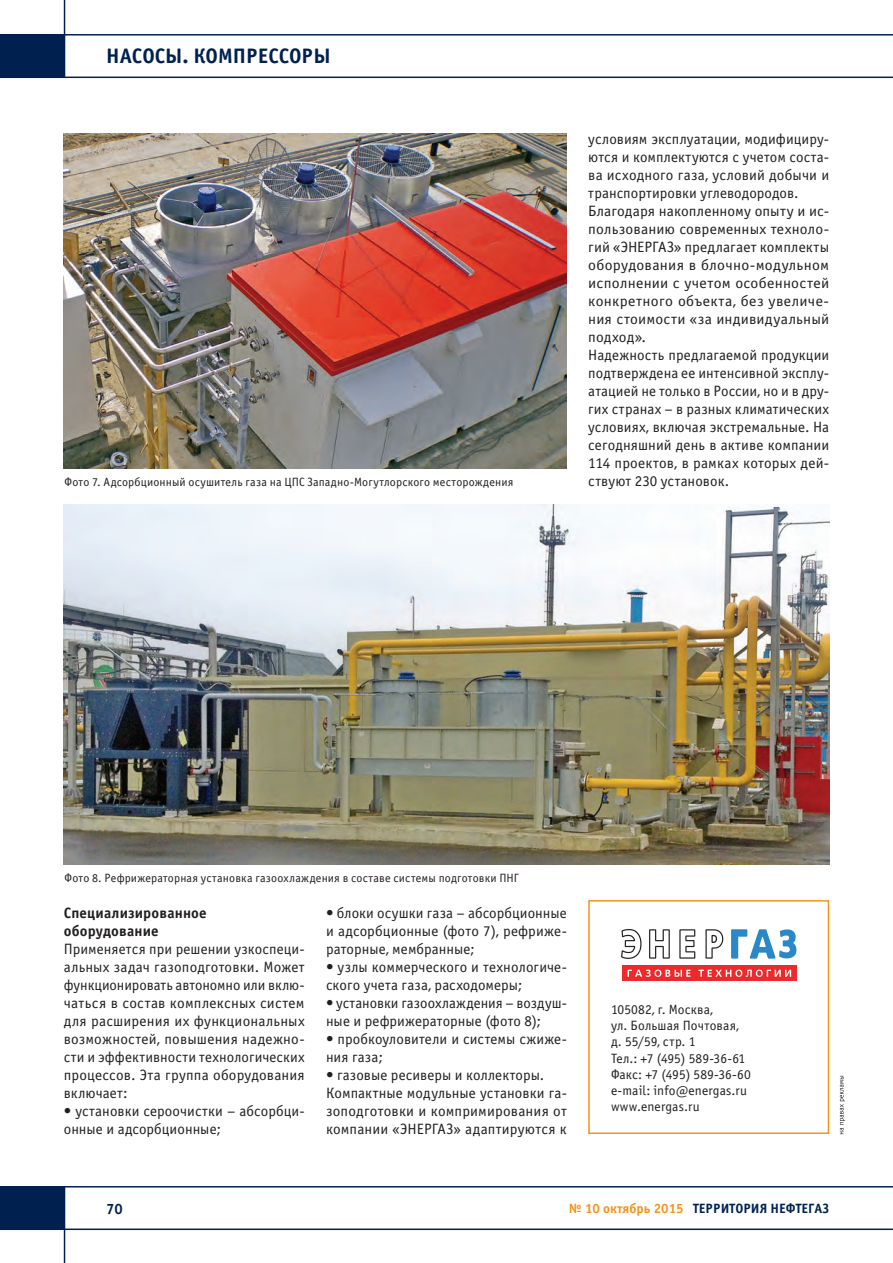
<style>
.page{position:relative;width:893px;height:1263px;background:#fff}
.page>*{position:absolute;margin:0;border:0;box-sizing:border-box;transform-origin:0 0}
.t1{font:700 21px "Officina Sans C";color:#00214f}
.text-osnova{font:15px/18px "Officina Sans C";letter-spacing:.01em;color:#231f20;text-align:justify}
.text-osnova-2{font:700 15px/18px "Officina Sans C";letter-spacing:.01em;color:#231f20}
.t2{font:700 15px "Officina Sans C";color:#00214f}
.Plashka-reklama{font:13.5px/16.2px "Officina Sans C";letter-spacing:.005em;color:#231f20}
.t3{font:700 13.5px "Officina Sans C";color:#00214f}
.text-osnova-3{font:12px "Officina Sans C";letter-spacing:.015em;color:#231f20}
.s1{color:#f7931d}
</style>
<div class="page">
<hr style="left:0;top:77px;width:893px;height:1px;background:#00214f">
<hr style="left:64px;top:0;width:1px;height:77px;background:#00214f">
<hr style="left:0;top:34px;width:893px;height:2px;background:#00214f">
<div style="left:0;top:35px;width:64px;height:42px;background:#00214f"></div>
<hr style="left:0;top:1186px;width:893px;height:1px;background:#00214f">
<hr style="left:64px;top:1186px;width:1px;height:77px;background:#00214f">
<hr style="left:0;top:1228px;width:893px;height:2px;background:#00214f">
<div style="left:0;top:1187px;width:64px;height:42px;background:#00214f"></div>
<svg style="left:840px;top:1076px;width:5px;height:58px"></svg>
<div style="left:588px;top:900px;width:241px;height:234px;border:2px solid #f7931d"></div>
<svg style="left:705px;top:929px;width:18px;height:30px"></svg>
<svg style="left:621px;top:929px;width:20px;height:30px"></svg>
<svg style="left:649px;top:929px;width:21px;height:30px"></svg>
<svg style="left:679px;top:929px;width:16px;height:30px"></svg>
<svg style="left:731px;top:929px;width:65px;height:30px"></svg>
<div style="left:622px;top:966px;width:174px;height:15px;background:#ee292c"></div>
<svg style="left:628px;top:969px;width:62px;height:8px"></svg>
<svg style="left:698px;top:969px;width:93px;height:8px"></svg>
<img style="left:64px;top:133px;width:502px;height:335px">
<img style="left:64px;top:504px;width:765px;height:360px">
<h1 class="t1" style="left:106px;top:44px;width:226px">НАСОСЫ. КОМПРЕССОРЫ</h1>
<p class="text-osnova-3" style="left:65px;top:475px;width:450px">Фото 7. Адсорбционный осушитель газа на ЦПС Западно-Могутлорского месторождения</p>
<p class="text-osnova" style="left:588px;top:130px;width:242px">условиям эксплуатации, модифициру&shy;ются и комплектуются с учетом соста&shy;ва исходного газа, условий добычи и транспортировки углеводородов.</p>
<p class="text-osnova" style="left:588px;top:202px;width:242px">Благодаря накопленному опыту и ис&shy;пользованию современных техноло&shy;гий «ЭНЕРГАЗ» предлагает комплекты оборудования в блочно-модульном исполнении с учетом особенностей конкретного объекта, без увеличе&shy;ния стоимости «за индивидуальный подход».</p>
<p class="text-osnova" style="left:588px;top:346px;width:242px">Надежность предлагаемой продукции подтверждена ее интенсивной эксплу&shy;атацией не только в России, но и в дру&shy;гих странах – в разных климатических условиях, включая экстремальные. На сегодняшний день в активе компании 114 проектов, в рамках которых дей&shy;ствуют 230 установок.</p>
<p class="text-osnova-3" style="left:65px;top:871px;width:456px">Фото 8. Рефрижераторная установка газоохлаждения в составе системы подготовки ПНГ</p>
<p class="text-osnova-2" style="left:64px;top:904px;width:145px">Специализированное оборудование</p>
<p class="text-osnova" style="left:64px;top:940px;width:242px">Применяется при решении узкоспеци&shy;альных задач газоподготовки. Может функционировать автономно или вклю&shy;чаться в состав комплексных систем для расширения их функциональных возможностей, повышения надежно&shy;сти и эффективности технологических процессов. Эта группа оборудования включает:</p>
<p class="text-osnova" style="left:64px;top:1102px;width:242px">• установки сероочистки – абсорбци&shy;онные и адсорбционные;</p>
<p class="text-osnova" style="left:326px;top:904px;width:242px">• блоки осушки газа – абсорбционные и адсорбционные (фото 7), рефриже&shy;раторные, мембранные;</p>
<p class="text-osnova" style="left:326px;top:958px;width:242px">• узлы коммерческого и технологиче&shy;ского учета газа, расходомеры;</p>
<p class="text-osnova" style="left:326px;top:994px;width:242px">• установки газоохлаждения – воздуш&shy;ные и рефрижераторные (фото 8);</p>
<p class="text-osnova" style="left:326px;top:1030px;width:242px">• пробкоуловители и системы сжиже&shy;ния газа;</p>
<p class="text-osnova" style="left:326px;top:1066px;width:220px">• газовые ресиверы и коллекторы.</p>
<p class="text-osnova" style="left:326px;top:1084px;width:242px">Компактные модульные установки га&shy;зоподготовки и компримирования от компании «ЭНЕРГАЗ» адаптируются к</p>
<p class="Plashka-reklama" style="left:611px;top:1002px;width:103px">105082, г. Москва,</p>
<p class="Plashka-reklama" style="left:611px;top:1018px;width:129px">ул. Большая Почтовая, д. 55/59, стр. 1</p>
<p class="Plashka-reklama" style="left:611px;top:1050px;width:136px">Тел.: +7 (495) 589-36-61</p>
<p class="Plashka-reklama" style="left:611px;top:1066px;width:141px">Факс: +7 (495) 589-36-60</p>
<p class="Plashka-reklama" style="left:611px;top:1083px;width:138px">e-mail: info@energas.ru</p>
<p class="Plashka-reklama" style="left:611px;top:1099px;width:90px">www.energas.ru</p>
<p class="t2" style="left:106px;top:1200px;width:18px">70</p>
<p class="t3" style="left:569px;top:1201px;width:262px"><span class="s1">№ 10 октябрь 2015</span> ТЕРРИТОРИЯ НЕФТЕГАЗ</p>
</div>
